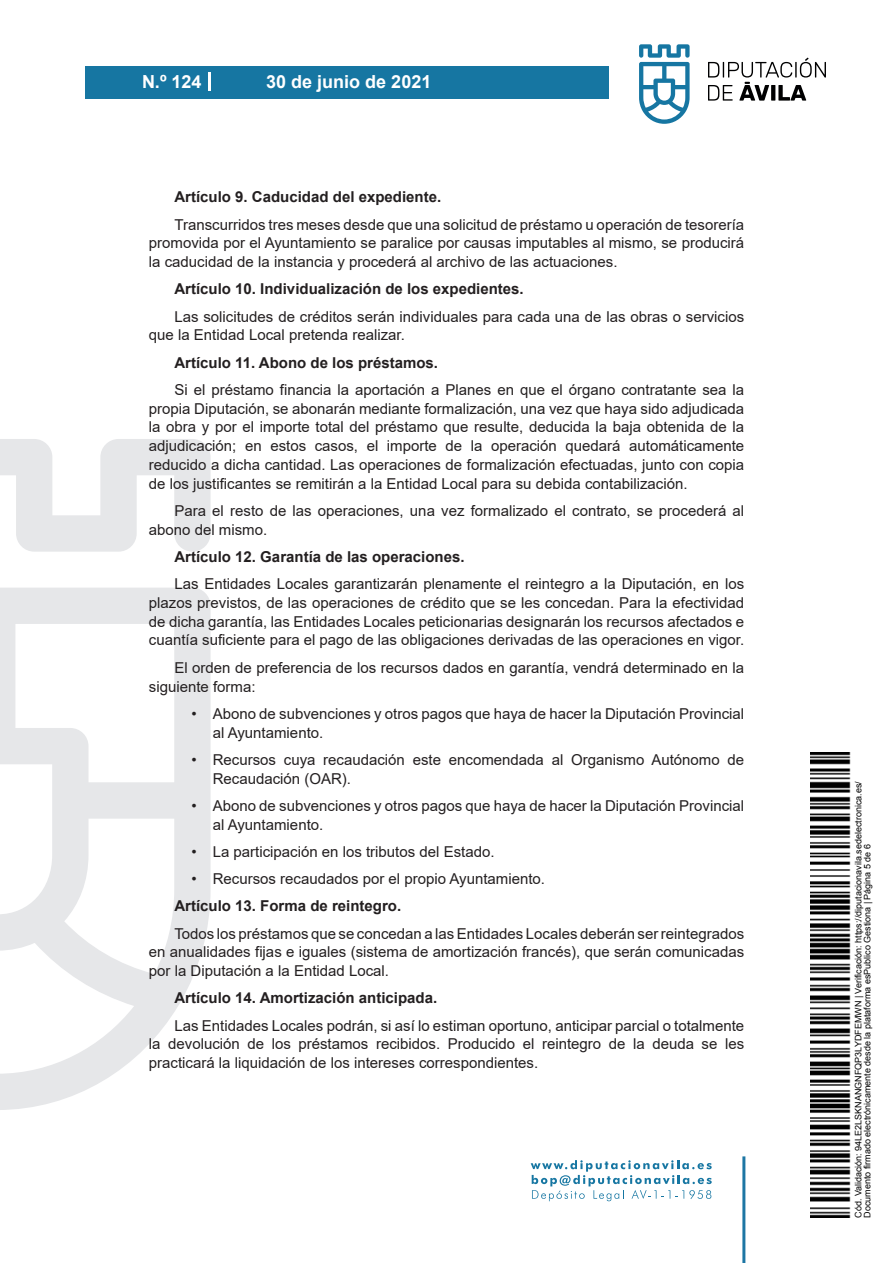
<style>
.page{position:relative;width:893px;height:1263px;background:#fff}
.page>*{position:absolute;margin:0;border:0;box-sizing:border-box;transform-origin:0 0}
.t1{font:700 18px "Arial";color:#fff}
.t2{font:15px/18.8px "Arial";color:#231f20}
.t3{font:700 15px "Arial";color:#231f20}
.t4{font:9px/9px "Arial";color:#000}
</style>
<div class="page">
<svg style="left:531px;top:1160px;width:181px;height:41px"></svg>
<div style="left:85px;top:66px;width:523px;height:33px;background:#1676a2"></div>
<svg style="left:639px;top:44px;width:51px;height:80px"></svg>
<svg style="left:708px;top:58px;width:118px;height:43px"></svg>
<hr style="left:742px;top:1156px;width:3px;height:107px;background:#1d76a4">
<svg style="left:208px;top:72px;width:2px;height:18px"></svg>
<svg style="left:0;top:439px;width:211px;height:671px"></svg>
<img style="left:810px;top:753px;width:41px;height:465px">
<p class="t1" style="left:142px;top:69px;width:61px">N.º 124</p>
<p class="t1" style="left:266px;top:69px;width:167px">30 de junio de 2021</p>
<p class="t3" style="left:174px;top:187px;width:268px">Artículo 9. Caducidad del expediente.</p>
<p class="t2" style="left:149px;top:215px;width:597px;text-align:justify;text-indent:26px">Transcurridos tres meses desde que una solicitud de préstamo u operación de tesorería promovida por el Ayuntamiento se paralice por causas imputables al mismo, se producirá la caducidad de la instancia y procederá al archivo de las actuaciones.</p>
<p class="t3" style="left:174px;top:279px;width:351px">Artículo 10. Individualización de los expedientes.</p>
<p class="t2" style="left:149px;top:307px;width:597px;text-indent:26px">Las solicitudes de créditos serán individuales para cada una de las obras o servicios que la Entidad Local pretenda realizar.</p>
<p class="t3" style="left:174px;top:352px;width:265px">Artículo 11. Abono de los préstamos.</p>
<p class="t2" style="left:149px;top:380px;width:597px;text-align:justify;text-indent:26px">Si el préstamo financia la aportación a Planes en que el órgano contratante sea la propia Diputación, se abonarán mediante formalización, una vez que haya sido adjudicada la obra y por el importe total del préstamo que resulte, deducida la baja obtenida de la adjudicación; en estos casos, el importe de la operación quedará automáticamente reducido a dicha cantidad. Las operaciones de formalización efectuadas, junto con copia de los justificantes se remitirán a la Entidad Local para su debida contabilización.</p>
<p class="t2" style="left:149px;top:501px;width:597px;text-indent:26px">Para el resto de las operaciones, una vez formalizado el contrato, se procederá al abono del mismo.</p>
<p class="t3" style="left:174px;top:546px;width:292px">Artículo 12. Garantía de las operaciones.</p>
<p class="t2" style="left:149px;top:574px;width:597px;text-align:justify;text-indent:26px">Las Entidades Locales garantizarán plenamente el reintegro a la Diputación, en los plazos previstos, de las operaciones de crédito que se les concedan. Para la efectividad de dicha garantía, las Entidades Locales peticionarias designarán los recursos afectados e cuantía suficiente para el pago de las obligaciones derivadas de las operaciones en vigor.</p>
<p class="t2" style="left:149px;top:658px;width:597px;text-indent:26px">El orden de preferencia de los recursos dados en garantía, vendrá determinado en la siguiente forma:</p>
<p class="t2" style="left:213px;top:704px;width:533px;text-indent:-21px">• Abono de subvenciones y otros pagos que haya de hacer la Diputación Provincial al Ayuntamiento.</p>
<p class="t2" style="left:213px;top:750px;width:533px;text-indent:-21px">• Recursos cuya recaudación este encomendada al Organismo Autónomo de<br>Recaudación (OAR).</p>
<p class="t2" style="left:213px;top:796px;width:533px;text-indent:-21px">• Abono de subvenciones y otros pagos que haya de hacer la Diputación Provincial al Ayuntamiento.</p>
<p class="t2" style="left:191px;top:842px;width:305px">• La participación en los tributos del Estado.</p>
<p class="t2" style="left:191px;top:869px;width:355px">• Recursos recaudados por el propio Ayuntamiento.</p>
<p class="t3" style="left:174px;top:895px;width:228px">Artículo 13. Forma de reintegro.</p>
<p class="t2" style="left:149px;top:924px;width:597px;text-align:justify;text-indent:26px">Todos los préstamos que se concedan a las Entidades Locales deberán ser reintegrados en anualidades fijas e iguales (sistema de amortización francés), que serán comunicadas por la Diputación a la Entidad Local.</p>
<p class="t3" style="left:174px;top:987px;width:264px">Artículo 14. Amortización anticipada.</p>
<p class="t2" style="left:149px;top:1016px;width:597px;text-align:justify;text-indent:26px">Las Entidades Locales podrán, si así lo estiman oportuno, anticipar parcial o totalmente la devolución de los préstamos recibidos. Producido el reintegro de la deuda se les practicará la liquidación de los intereses correspondientes.</p>
<p class="t4" style="left:855px;top:1218px;width:438px;rotate:-90deg">Cód. Validación: 94LE2LSKNANGNFQP3LYDFEMWN | Verificación: https://diputacionavila.sedelectronica.es/<br>Documento firmado electrónicamente desde la plataforma esPublico Gestiona | Página 5 de 6</p>
</div>
